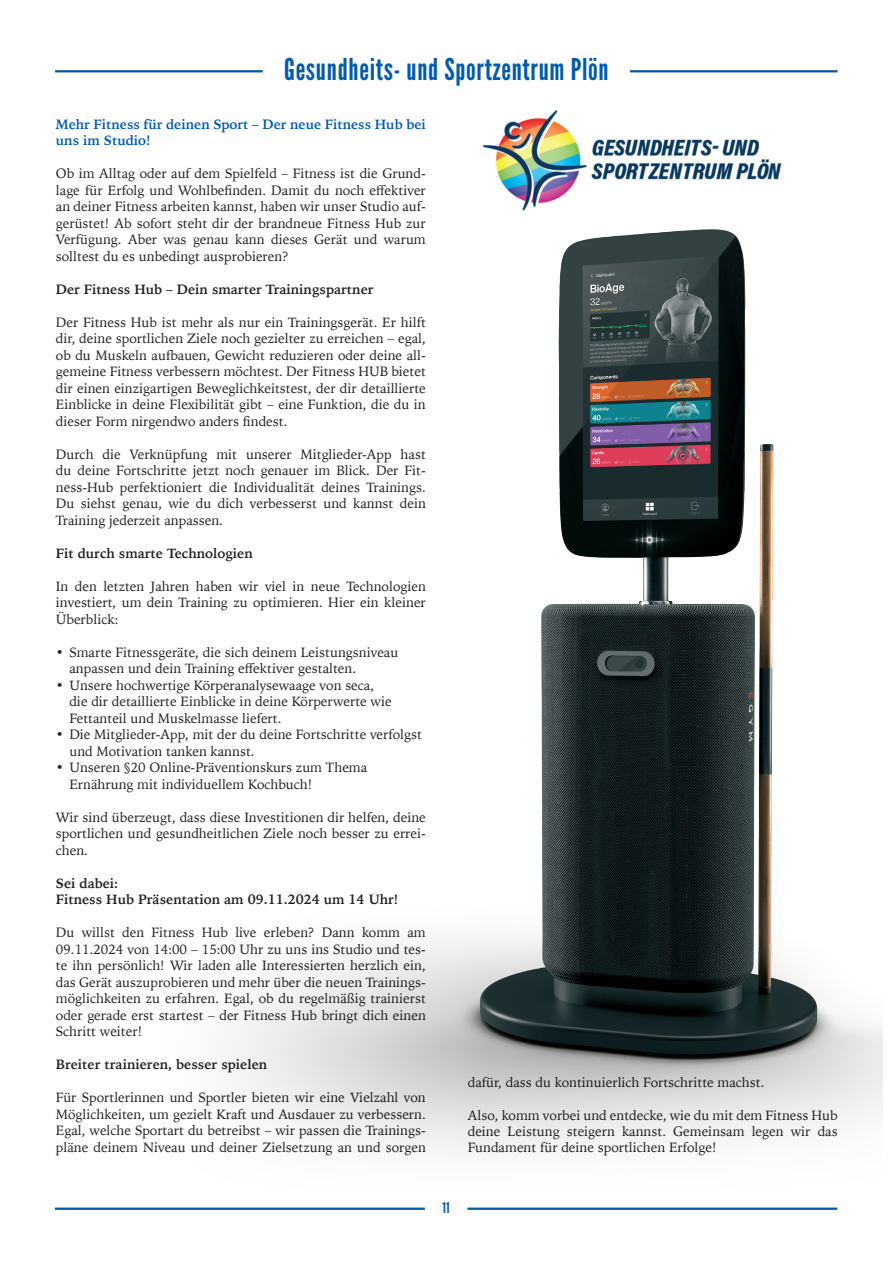
<style>
.page{position:relative;width:893px;height:1263px;background:#fff}
.page>*{position:absolute;margin:0;border:0;box-sizing:border-box;transform-origin:0 0}
.t1{font:30px "League Gothic";letter-spacing:.025em;color:#015aaa}
.t2{font:15px "League Gothic";color:#015aaa}
.t3{font:13.5px/16.5px "Iowan Old Style";color:#231f20;text-align:justify}
.t4{font:700 13.5px/16.5px "Iowan Old Style";color:#231f20}
.t5{font:700 13.5px/16.5px "Iowan Old Style";color:#015aaa}
</style>
<div class="page">
<img style="left:482px;top:110px;width:300px;height:101px">
<hr style="left:55px;top:1207px;width:370px;height:3px;background:#015aaa">
<hr style="left:467px;top:1207px;width:370px;height:3px;background:#015aaa">
<hr style="left:55px;top:70px;width:208px;height:2px;background:#015aaa">
<hr style="left:630px;top:70px;width:208px;height:2px;background:#015aaa">
<img style="left:231px;top:229px;width:651px;height:922px">
<h1 class="t1" style="left:284px;top:51px;width:326px">Gesundheits- und Sportzentrum Plön</h1>
<p class="t5" style="left:56px;top:115px;width:371px">Mehr Fitness für deinen Sport – Der neue Fitness Hub bei uns im Studio!</p>
<p class="t3" style="left:56px;top:165px;width:371px">Ob im Alltag oder auf dem Spielfeld – Fitness ist die Grund&shy;lage für Erfolg und Wohlbefinden. Damit du noch effektiver an deiner Fitness arbeiten kannst, haben wir unser Studio auf&shy;gerüstet! Ab sofort steht dir der brandneue Fitness Hub zur Verfügung. Aber was genau kann dieses Gerät und warum solltest du es unbedingt ausprobieren?</p>
<p class="t4" style="left:56px;top:280px;width:319px">Der Fitness Hub – Dein smarter Trainingspartner</p>
<p class="t3" style="left:56px;top:313px;width:371px">Der Fitness Hub ist mehr als nur ein Trainingsgerät. Er hilft dir, deine sportlichen Ziele noch gezielter zu erreichen – egal, ob du Muskeln aufbauen, Gewicht reduzieren oder deine all&shy;gemeine Fitness verbessern möchtest. Der Fitness HUB bietet dir einen einzigartigen Beweglichkeitstest, der dir detaillierte Einblicke in deine Flexibilität gibt – eine Funktion, die du in dieser Form nirgendwo anders findest.</p>
<p class="t3" style="left:56px;top:445px;width:371px">Durch die Verknüpfung mit unserer Mitglieder-App hast du deine Fortschritte jetzt noch genauer im Blick. Der Fit&shy;ness-Hub perfektioniert die Individualität deines Trainings.<br>Du siehst genau, wie du dich verbesserst und kannst dein Training jederzeit anpassen.</p>
<p class="t4" style="left:56px;top:544px;width:198px">Fit durch smarte Technologien</p>
<p class="t3" style="left:56px;top:577px;width:371px">In den letzten Jahren haben wir viel in neue Technologien investiert, um dein Training zu optimieren. Hier ein kleiner Überblick:</p>
<p class="t3" style="left:69px;top:643px;width:330px;text-indent:-14px">• Smarte Fitnessgeräte, die sich deinem Leistungsniveau anpassen und dein Training effektiver gestalten.</p>
<p class="t3" style="left:69px;top:676px;width:324px;text-align:left;text-indent:-14px">• Unsere hochwertige Körperanalysewaage von seca, die dir detaillierte Einblicke in deine Körperwerte wie<br>Fettanteil und Muskelmasse liefert.</p>
<p class="t3" style="left:69px;top:726px;width:354px;text-indent:-14px">• Die Mitglieder-App, mit der du deine Fortschritte verfolgst und Motivation tanken kannst.</p>
<p class="t3" style="left:69px;top:759px;width:299px;text-indent:-14px">• Unseren §20 Online-Präventionskurs zum Thema<br>Ernährung mit individuellem Kochbuch!</p>
<p class="t3" style="left:56px;top:808px;width:371px">Wir sind überzeugt, dass diese Investitionen dir helfen, deine sportlichen und gesundheitlichen Ziele noch besser zu errei&shy;chen.</p>
<p class="t4" style="left:56px;top:874px;width:344px">Sei dabei:<br>Fitness Hub Präsentation am 09.11.2024 um 14 Uhr!</p>
<p class="t3" style="left:56px;top:924px;width:371px">Du willst den Fitness Hub live erleben? Dann komm am 09.11.2024 von 14:00 – 15:00 Uhr zu uns ins Studio und tes&shy;te ihn persönlich! Wir laden alle Interessierten herzlich ein, das Gerät auszuprobieren und mehr über die neuen Trainings&shy;möglichkeiten zu erfahren. Egal, ob du regelmäßig trainierst oder gerade erst startest – der Fitness Hub bringt dich einen Schritt weiter!</p>
<p class="t4" style="left:56px;top:1055px;width:213px">Breiter trainieren, besser spielen</p>
<p class="t3" style="left:56px;top:1089px;width:371px">Für Sportlerinnen und Sportler bieten wir eine Vielzahl von Möglichkeiten, um gezielt Kraft und Ausdauer zu verbessern.<br>Egal, welche Sportart du betreibst – wir passen die Trainings&shy;pläne deinem Niveau und deiner Zielsetzung an und sorgen</p>
<p class="t3" style="left:468px;top:1073px;width:298px">dafür, dass du kontinuierlich Fortschritte machst.</p>
<p class="t3" style="left:468px;top:1106px;width:371px">Also, komm vorbei und entdecke, wie du mit dem Fitness Hub deine Leistung steigern kannst. Gemeinsam legen wir das Fundament für deine sportlichen Erfolge!</p>
<p class="t2" style="left:442px;top:1199px;width:9px">11</p>
</div>
